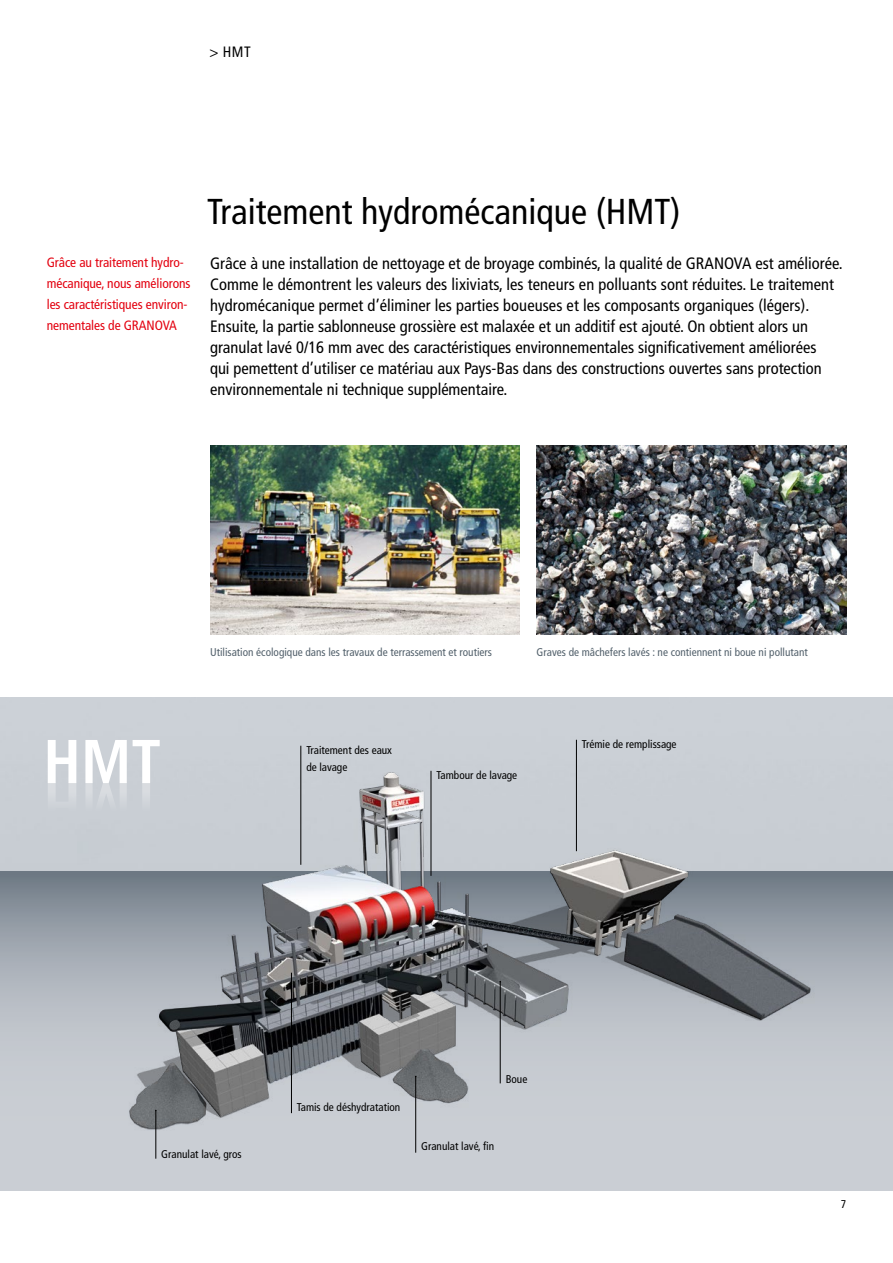
<style>
.page{position:relative;width:893px;height:1263px;background:#fff}
.page>*{position:absolute;margin:0;border:0;box-sizing:border-box;transform-origin:0 0}
.t1{font:700 condensed 61.8px "Frutiger LT Pro";color:#fff}
.t2{font:condensed 36px "Frutiger LT Pro";color:#000}
.t3{font:condensed 16.5px/21px "Frutiger LT Pro";color:#000}
.t4{font:condensed 15px "Frutiger LT Pro";color:#000}
.t5{font:condensed 13.5px/21px "Frutiger LT Pro";letter-spacing:-.005em;color:#e3000f}
.t6{font:condensed 11.25px/16.5px "Frutiger LT Pro";color:#000}
.t7{font:condensed 11.25px "Frutiger LT Pro";color:#52606b}
</style>
<div class="page">
<img style="left:210px;top:446px;width:310px;height:189px">
<img style="left:537px;top:446px;width:309px;height:189px">
<div style="left:0;top:698px;width:893px;height:173px;background:#cbd0d6"></div>
<svg style="left:0;top:871px;width:893px;height:320px"></svg>
<img style="left:78px;top:750px;width:746px;height:398px">
<hr style="left:576px;top:740px;width:1px;height:111px;background:#000">
<hr style="left:431px;top:771px;width:1px;height:105px;background:#000">
<hr style="left:301px;top:746px;width:1px;height:119px;background:#000">
<hr style="left:291px;top:973px;width:1px;height:140px;background:#000">
<hr style="left:500px;top:982px;width:1px;height:101px;background:#000">
<hr style="left:415px;top:1076px;width:1px;height:77px;background:#000">
<hr style="left:156px;top:1110px;width:1px;height:49px;background:#000">
<p class="t4" style="left:209px;top:43px;width:43px">&gt; HMT</p>
<p class="t5" style="left:47px;top:252px;width:145px">Grâce au traitement hydro&shy;mécanique, nous améliorons les caractéristiques environ&shy;nementales de GRANOVA</p>
<h2 class="t2" style="left:207px;top:191px;width:475px">Traitement hydromécanique (HMT)</h2>
<p class="t3" style="left:210px;top:253px;width:634px">Grâce à une installation de nettoyage et de broyage combinés, la qualité de GRANOVA est améliorée.<br>Comme le démontrent les valeurs des lixiviats, les teneurs en polluants sont réduites. Le traitement hydromécanique permet d’éliminer les parties boueuses et les composants organiques (légers).<br>Ensuite, la partie sablonneuse grossière est malaxée et un additif est ajouté. On obtient alors un granulat lavé 0/16 mm avec des caractéristiques environnementales significativement améliorées<br>qui pemettent d’utiliser ce matériau aux Pays-Bas dans des constructions ouvertes sans protection environnementale ni technique supplémentaire.</p>
<p class="t7" style="left:210px;top:646px;width:283px">Utilisation écologique dans les travaux de terrassement et routiers</p>
<p class="t7" style="left:537px;top:646px;width:273px">Graves de mâchefers lavés : ne contiennent ni boue ni pollutant</p>
<h1 class="t1" style="left:43px;top:725px;width:119px">HMT</h1>
<p class="t6" style="left:582px;top:736px;width:96px">Trémie de remplissage</p>
<p class="t6" style="left:306px;top:742px;width:87px">Traitement des eaux de lavage</p>
<p class="t6" style="left:436px;top:767px;width:82px">Tambour de lavage</p>
<p class="t6" style="left:161px;top:1146px;width:82px">Granulat lavé, gros</p>
<p class="t6" style="left:297px;top:1099px;width:105px">Tamis de déshydratation</p>
<p class="t6" style="left:506px;top:1071px;width:23px">Boue</p>
<p class="t6" style="left:421px;top:1137px;width:75px">Granulat lavé, fin</p>
<p class="t6" style="left:841px;top:1196px;width:7px">7</p>
</div>
